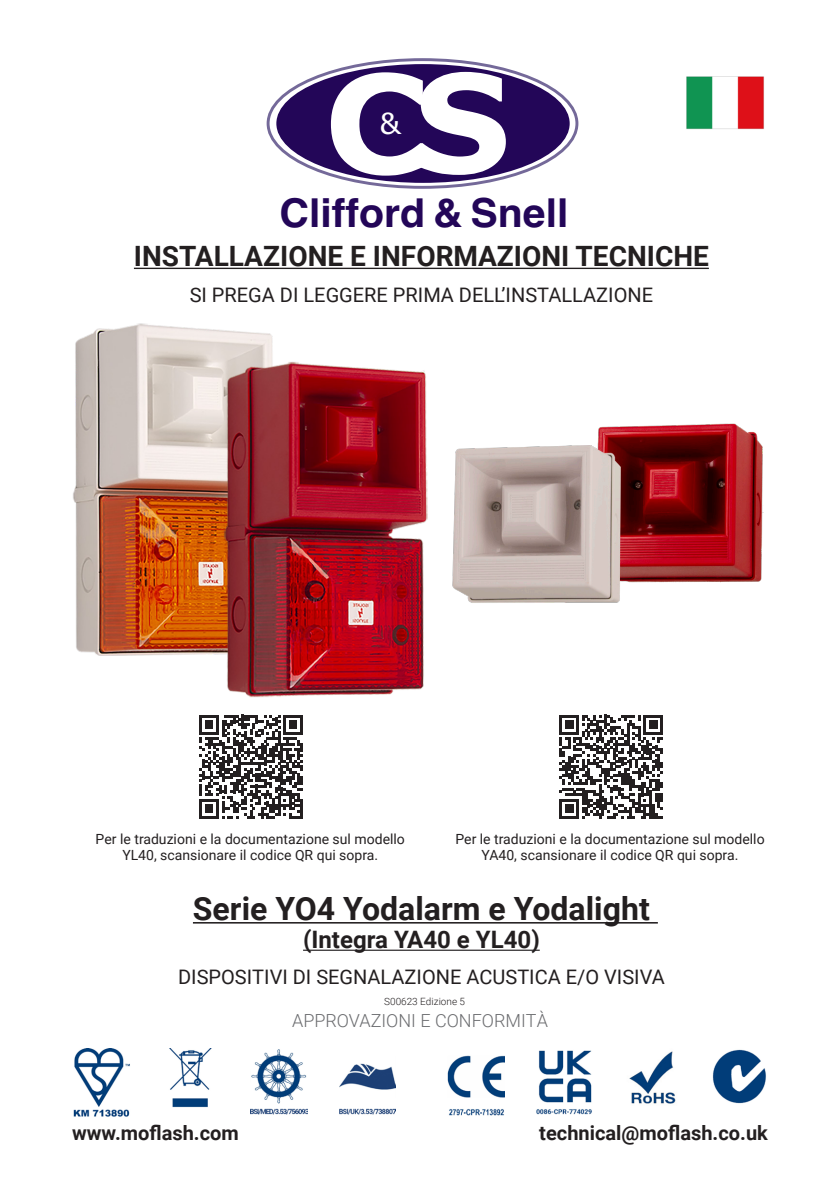
<style>
.page{position:relative;width:840px;height:1191px;background:#fff}
.page>*{position:absolute;margin:0;border:0;box-sizing:border-box;transform-origin:0 0}
.t1{font:700 136.6px "Verdana";color:#fff;scale:1.07 1}
.t2{font:700 39.8px "Helvetica";color:#230658}
.t3{font:700 32px "Roboto";color:#231f20}
.t4{font:29px "Verdana";color:#fff}
.t5{font:700 28px "Roboto";color:#231f20}
.t6{font:700 24px "Roboto";color:#231f20}
.t7{font:20px "Roboto";color:#231f20}
.t8{font:700 20px "Roboto";color:#231f20}
.t9{font:300 18px "Roboto";color:#6c6d70}
.t10{font:14px/16px "Roboto";color:#231f20;text-align:center}
.Main_Body_Copy{font:300 10px "Roboto";color:#231f20}
</style>
<div class="page">
<svg style="left:266px;top:58px;width:312px;height:131px"></svg>
<div style="left:276px;top:64px;width:293px;height:119px;background:#230658;border-radius:50%"></div>
<hr style="left:134px;top:268px;width:574px;height:1px;background:#231f20">
<hr style="left:193px;top:922px;width:464px;height:1px;background:#231f20">
<hr style="left:303px;top:949px;width:236px;height:1px;background:#231f20">
<img style="left:74px;top:1048px;width:56px;height:69px">
<img style="left:169px;top:1048px;width:43px;height:60px">
<img style="left:251px;top:1049px;width:56px;height:66px">
<img style="left:339px;top:1063px;width:56px;height:52px">
<img style="left:447px;top:1055px;width:57px;height:61px">
<img style="left:536px;top:1050px;width:55px;height:65px">
<img style="left:629px;top:1051px;width:47px;height:53px">
<img style="left:712px;top:1049px;width:54px;height:55px">
<img style="left:73px;top:323px;width:355px;height:374px">
<img style="left:452px;top:423px;width:311px;height:180px">
<svg style="left:559px;top:715px;width:103px;height:103px"></svg>
<svg style="left:199px;top:715px;width:104px;height:103px"></svg>
<hr style="left:300px;top:799px;width:3px;height:19px;background:#231f20">
<img style="left:686px;top:76px;width:78px;height:54px">
<p class="t1" style="left:323px;top:37px;width:176px">CS</p>
<p class="t4" style="left:379px;top:105px;width:23px">&amp;</p>
<p class="t2" style="left:279px;top:189px;width:290px">Clifford &amp; Snell</p>
<p class="t5" style="left:134px;top:237px;width:576px">INSTALLAZIONE E INFORMAZIONI TECNICHE</p>
<p class="t7" style="left:189px;top:281px;width:464px">SI PREGA DI LEGGERE PRIMA DELL’INSTALLAZIONE</p>
<p class="t10" style="left:96px;top:831px;width:310px">Per le traduzioni e la documentazione sul modello<br>YL40, scansionare il codice QR qui sopra.</p>
<p class="t10" style="left:455px;top:831px;width:310px">Per le traduzioni e la documentazione sul modello<br>YA40, scansionare il codice QR qui sopra.</p>
<p class="t3" style="left:193px;top:886px;width:458px">Serie YO4 Yodalarm e Yodalight</p>
<p class="t6" style="left:303px;top:923px;width:238px">(Integra YA40 e YL40)</p>
<p class="t7" style="left:178px;top:963px;width:488px">DISPOSITIVI DI SEGNALAZIONE ACUSTICA E/O VISIVA</p>
<p class="t9" style="left:292px;top:1008px;width:257px">APPROVAZIONI E CONFORMITÀ</p>
<p class="Main_Body_Copy" style="left:384px;top:994px;width:82px">S00623 Edizione 5</p>
<p class="t8" style="left:72px;top:1118px;width:168px">www.moflash.com</p>
<p class="t8" style="left:539px;top:1118px;width:230px">technical@moflash.co.uk</p>
</div>
